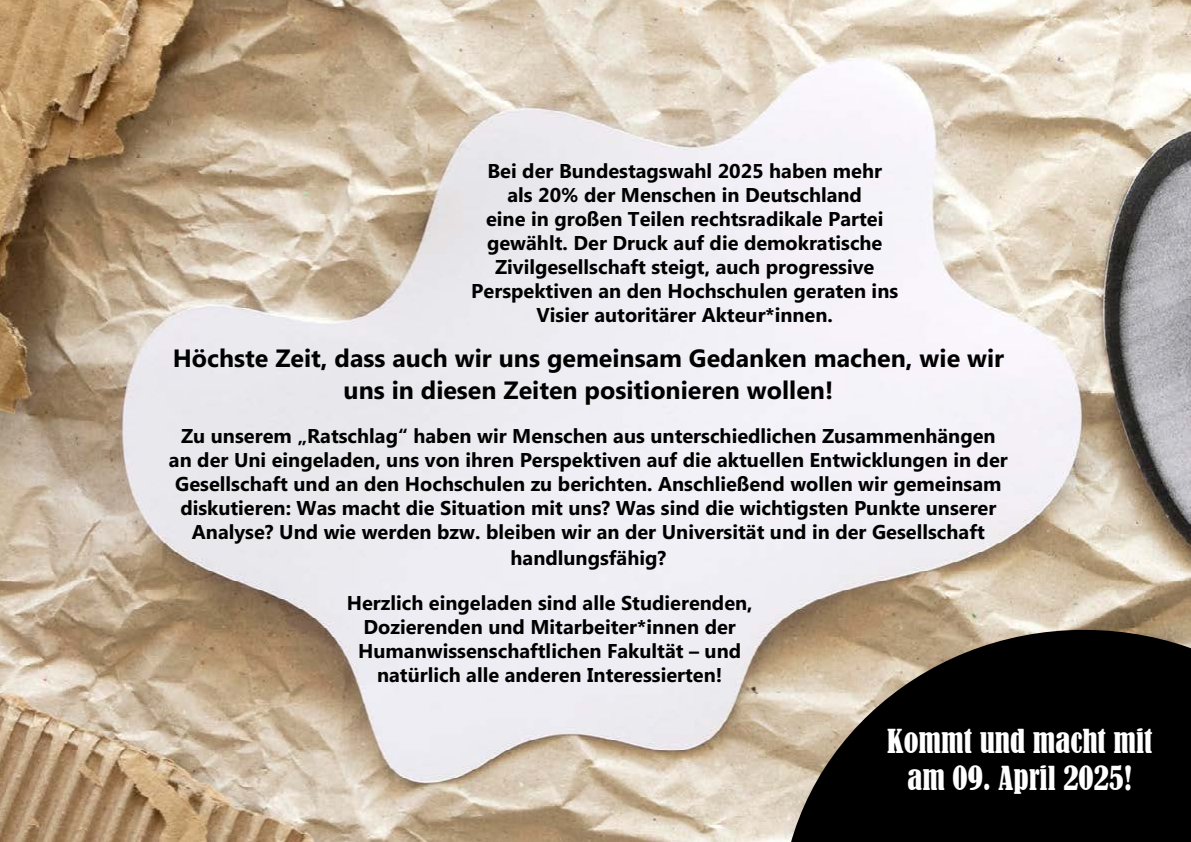
<style>
.page{position:relative;width:1191px;height:842px;background:#fff}
.page>*{position:absolute;margin:0;border:0;box-sizing:border-box;transform-origin:0 0}
.t1{font:condensed 31px/37.2px "Bernard";color:#fff;text-align:center}
.t2{font:700 25px/31.2px "Microsoft Phags Pa";color:#000;text-align:center}
.t3{font:700 20px/24px "Microsoft Phags Pa";color:#000;text-align:center}
</style>
<div class="page">
<img style="left:0;top:0;width:1191px;height:842px">
<svg style="left:780px;top:630px;width:411px;height:212px;background:#2d2923"></svg>
<p class="t3" style="left:471px;top:159px;width:428px">Bei der Bundestagswahl 2025 haben mehr<br>als 20% der Menschen in Deutschland<br>eine in großen Teilen rechtsradikale Partei gewählt. Der Druck auf die demokratische Zivilgesellschaft steigt, auch progressive Perspektiven an den Hochschulen geraten ins Visier autoritärer Akteur*innen.</p>
<p class="t2" style="left:173px;top:343px;width:833px">Höchste Zeit, dass auch wir uns gemeinsam Gedanken machen, wie wir uns in diesen Zeiten positionieren wollen!</p>
<p class="t3" style="left:169px;top:424px;width:840px">Zu unserem „Ratschlag“ haben wir Menschen aus unterschiedlichen Zusammenhängen an der Uni eingeladen, uns von ihren Perspektiven auf die aktuellen Entwicklungen in der Gesellschaft und an den Hochschulen zu berichten. Anschließend wollen wir gemeinsam diskutieren: Was macht die Situation mit uns? Was sind die wichtigsten Punkte unserer Analyse? Und wie werden bzw. bleiben wir an der Universität und in der Gesellschaft</p>
<p class="t3" style="left:510px;top:547px;width:157px">handlungsfähig?</p>
<p class="t3" style="left:347px;top:591px;width:407px">Herzlich eingeladen sind alle Studierenden, Dozierenden und Mitarbeiter*innen der Humanwissenschaftlichen Fakultät – und natürlich alle anderen Interessierten!</p>
<h1 class="t1" style="left:887px;top:723px;width:267px">Kommt und macht mit am 09. April 2025!</h1>
</div>
